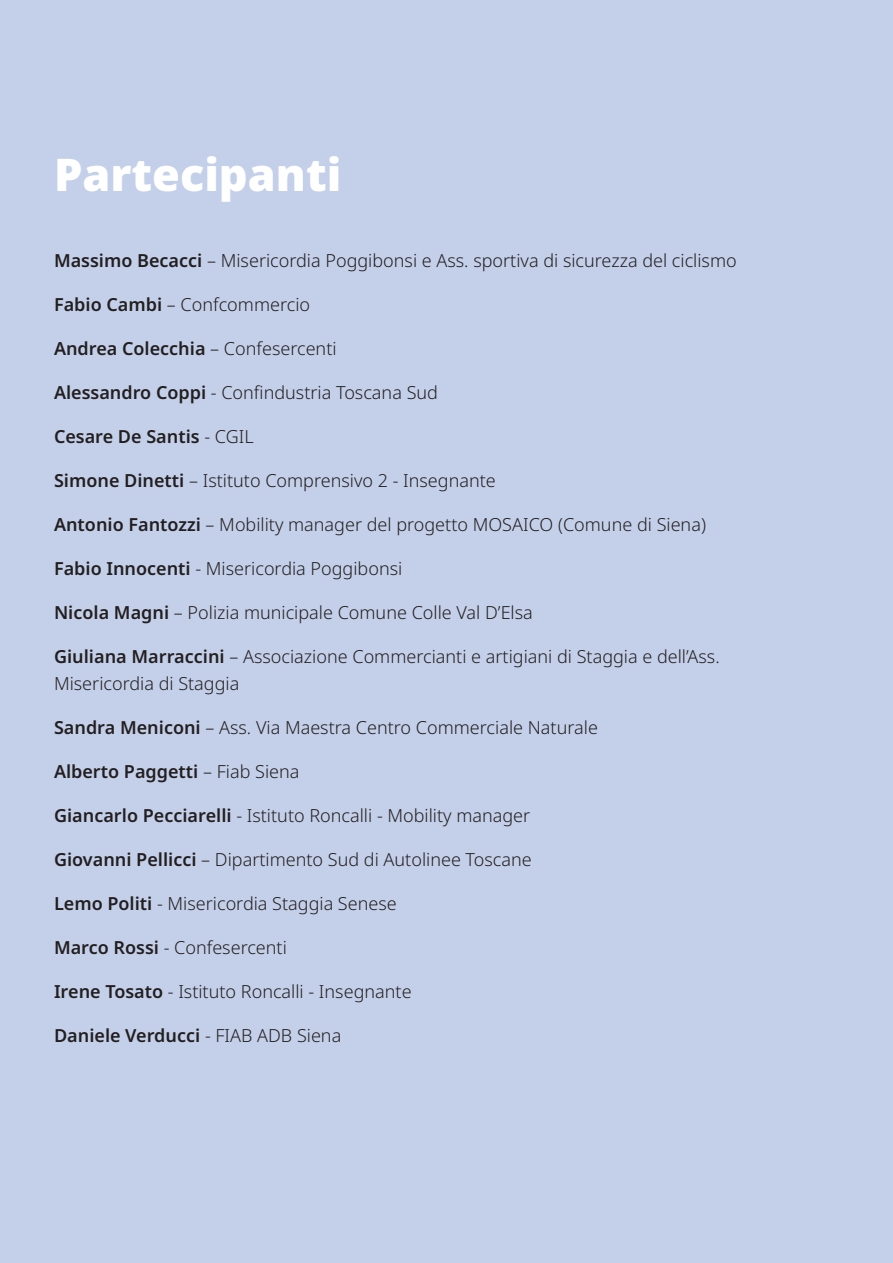
<style>
.page{position:relative;width:893px;height:1263px;background:#c4d0ea}
.page>*{position:absolute;margin:0;border:0;box-sizing:border-box;transform-origin:0 0}
.corpo{font:900 45px "Noto Sans";color:#fff}
.t1{font:300 18px/27px "Noto Sans";color:#231f20}
.t2{font:600 18px "Noto Sans";color:#231f20}
.s1{font-weight:600}
.s2{font-weight:300}
</style>
<div class="page">
<p class="corpo" style="left:54px;top:141px;width:289px">Partecipanti</p>
<p class="t1" style="left:54px;top:247px;width:684px"><span class="s1">Massimo Becacci</span> – Misericordia Poggibonsi e Ass. sportiva di sicurezza del ciclismo</p>
<p class="t1" style="left:54px;top:291px;width:258px"><span class="s1">Fabio Cambi</span> – Confcommercio</p>
<p class="t2" style="left:54px;top:335px;width:284px">Andrea Colecchia <span class="s2">– Confesercenti</span></p>
<p class="t1" style="left:54px;top:379px;width:385px"><span class="s1">Alessandro Coppi</span> - Confindustria Toscana Sud</p>
<p class="t2" style="left:54px;top:423px;width:201px">Cesare De Santis <span class="s2">- CGIL</span></p>
<p class="t1" style="left:54px;top:467px;width:443px"><span class="s1">Simone Dinetti</span> – Istituto Comprensivo 2 - Insegnante</p>
<p class="t1" style="left:54px;top:511px;width:653px"><span class="s1">Antonio Fantozzi</span> – Mobility manager del progetto MOSAICO (Comune di Siena)</p>
<p class="t1" style="left:54px;top:555px;width:350px"><span class="s1">Fabio Innocenti</span> - Misericordia Poggibonsi</p>
<p class="t1" style="left:54px;top:599px;width:480px"><span class="s1">Nicola Magni</span> – Polizia municipale Comune Colle Val D’Elsa</p>
<p class="t1" style="left:54px;top:643px;width:667px"><span class="s1">Giuliana Marraccini</span> – Associazione Commercianti e artigiani di Staggia e dell’Ass.<br>Misericordia di Staggia</p>
<p class="t1" style="left:54px;top:714px;width:545px"><span class="s1">Sandra Meniconi</span> – Ass. Via Maestra Centro Commerciale Naturale</p>
<p class="t2" style="left:54px;top:758px;width:247px">Alberto Paggetti <span class="s2">– Fiab Siena</span></p>
<p class="t1" style="left:54px;top:802px;width:478px"><span class="s1">Giancarlo Pecciarelli</span> - Istituto Roncalli - Mobility manager</p>
<p class="t1" style="left:54px;top:846px;width:479px"><span class="s1">Giovanni Pellicci</span> – Dipartimento Sud di Autolinee Toscane</p>
<p class="t1" style="left:54px;top:890px;width:344px"><span class="s1">Lemo Politi</span> - Misericordia Staggia Senese</p>
<p class="t1" style="left:54px;top:934px;width:234px"><span class="s1">Marco Rossi</span> - Confesercenti</p>
<p class="t1" style="left:54px;top:978px;width:359px"><span class="s1">Irene Tosato</span> - Istituto Roncalli - Insegnante</p>
<p class="t2" style="left:54px;top:1022px;width:289px">Daniele Verducci <span class="s2">- FIAB ADB Siena</span></p>
</div>
